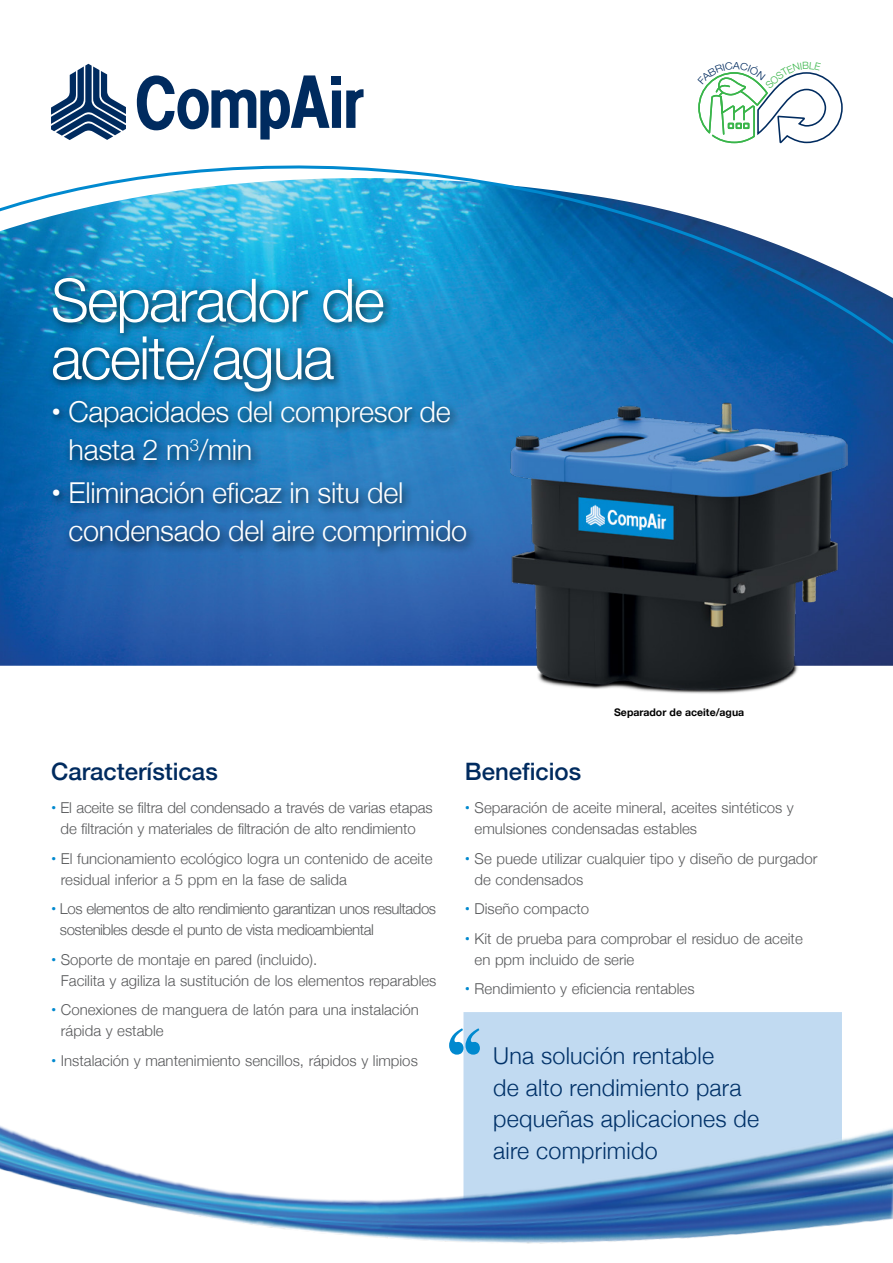
<style>
.page{position:relative;width:893px;height:1263px;background:#fff}
.page>*{position:absolute;margin:0;border:0;box-sizing:border-box;transform-origin:0 0}
.t1{font:700 78.3px "Times";color:#0089cf}
.t2{font:300 60px/57.6px "Helvetica Neue";letter-spacing:-.03em;color:#fff}
.t3{font:300 28.8px/38.4px "Helvetica Neue";letter-spacing:-.01em;color:#fff}
.t4{font:500 24px "Helvetica Neue";color:#002b5f}
.t5{font:300 23.25px/31.5px "Helvetica Neue";letter-spacing:.01em;color:#003168}
.t6{font:300 15px/21px "Helvetica Neue";color:#58595b}
.t7{font:300 15px/21px "Helvetica Neue";letter-spacing:-.03em;color:#58595b}
.t8{font:700 10.5px "Helvetica Neue";color:#000}
.s1{font-weight:700}
.s2{font-weight:700;color:#0089cf}
</style>
<div class="page">
<img style="left:0;top:631px;width:893px;height:35px">
<div style="left:463px;top:1012px;width:379px;height:47px;background:#c1daf1"></div>
<svg style="left:0;top:143px;width:893px;height:488px"></svg>
<div style="left:332px;top:76px;width:9px;height:8px;background:#002b5f"></div>
<svg style="left:346px;top:89px;width:18px;height:39px"></svg>
<div style="left:332px;top:91px;width:9px;height:37px;background:#002b5f"></div>
<svg style="left:137px;top:75px;width:193px;height:65px"></svg>
<svg style="left:51px;top:64px;width:75px;height:76px"></svg>
<div style="left:48px;top:272px;width:429px;height:285px;background:#000;opacity:.75"></div>
<img style="left:0;top:1059px;width:893px;height:185px">
<img style="left:511px;top:402px;width:336px;height:292px">
<svg style="left:698px;top:72px;width:145px;height:71px"></svg>
<h2 class="t2" style="left:51px;top:267px;width:335px">Separador de aceite/agua</h2>
<h3 class="t3" style="left:69px;top:390px;width:384px;text-indent:-18px"><span class="s1">•</span> Capacidades del compresor de hasta 2 m<sup>3</sup>/min</h3>
<h3 class="t3" style="left:69px;top:471px;width:400px;text-indent:-18px"><span class="s1">•</span> Eliminación eficaz in situ del condensado del aire comprimido</h3>
<p class="t8" style="left:614px;top:704px;width:132px">Separador de aceite/agua</p>
<h3 class="t4" style="left:51px;top:752px;width:168px">Características</h3>
<p class="t6" style="left:51px;top:796px;width:383px;text-align:center"><span class="s2">•</span> El aceite se filtra del condensado a través de varias etapas de filtración y materiales de filtración de alto rendimiento</p>
<p class="t6" style="left:61px;top:847px;width:373px;text-indent:-10px"><span class="s2">•</span> El funcionamiento ecológico logra un contenido de aceite residual inferior a 5 ppm en la fase de salida</p>
<p class="t7" style="left:60px;top:897px;width:378px;text-indent:-9px"><span class="s2">•</span> Los elementos de alto rendimiento garantizan unos resultados sostenibles desde el punto de vista medioambiental</p>
<p class="t6" style="left:61px;top:948px;width:377px;text-indent:-10px"><span class="s2">•</span> Soporte de montaje en pared (incluido).<br>Facilita y agiliza la sustitución de los elementos reparables</p>
<p class="t6" style="left:61px;top:998px;width:360px;text-indent:-10px"><span class="s2">•</span> Conexiones de manguera de latón para una instalación rápida y estable</p>
<p class="t6" style="left:51px;top:1049px;width:368px"><span class="s2">•</span> Instalación y mantenimiento sencillos, rápidos y limpios</p>
<h3 class="t4" style="left:465px;top:752px;width:118px">Beneficios</h3>
<p class="t6" style="left:475px;top:796px;width:321px;text-indent:-10px"><span class="s2">•</span> Separación de aceite mineral, aceites sintéticos y emulsiones condensadas estables</p>
<p class="t6" style="left:475px;top:847px;width:344px;text-indent:-10px"><span class="s2">•</span> Se puede utilizar cualquier tipo y diseño de purgador de condensados</p>
<p class="t6" style="left:465px;top:897px;width:126px"><span class="s2">•</span> Diseño compacto</p>
<p class="t6" style="left:475px;top:927px;width:330px;text-indent:-10px"><span class="s2">•</span> Kit de prueba para comprobar el residuo de aceite en ppm incluido de serie</p>
<p class="t6" style="left:465px;top:977px;width:231px"><span class="s2">•</span> Rendimiento y eficiencia rentables</p>
<h1 class="t1" style="left:443px;top:981px;width:44px">‘‘</h1>
<h3 class="t5" style="left:493px;top:1038px;width:267px">Una solución rentable<br>de alto rendimiento para pequeñas aplicaciones de aire comprimido</h3>
</div>
